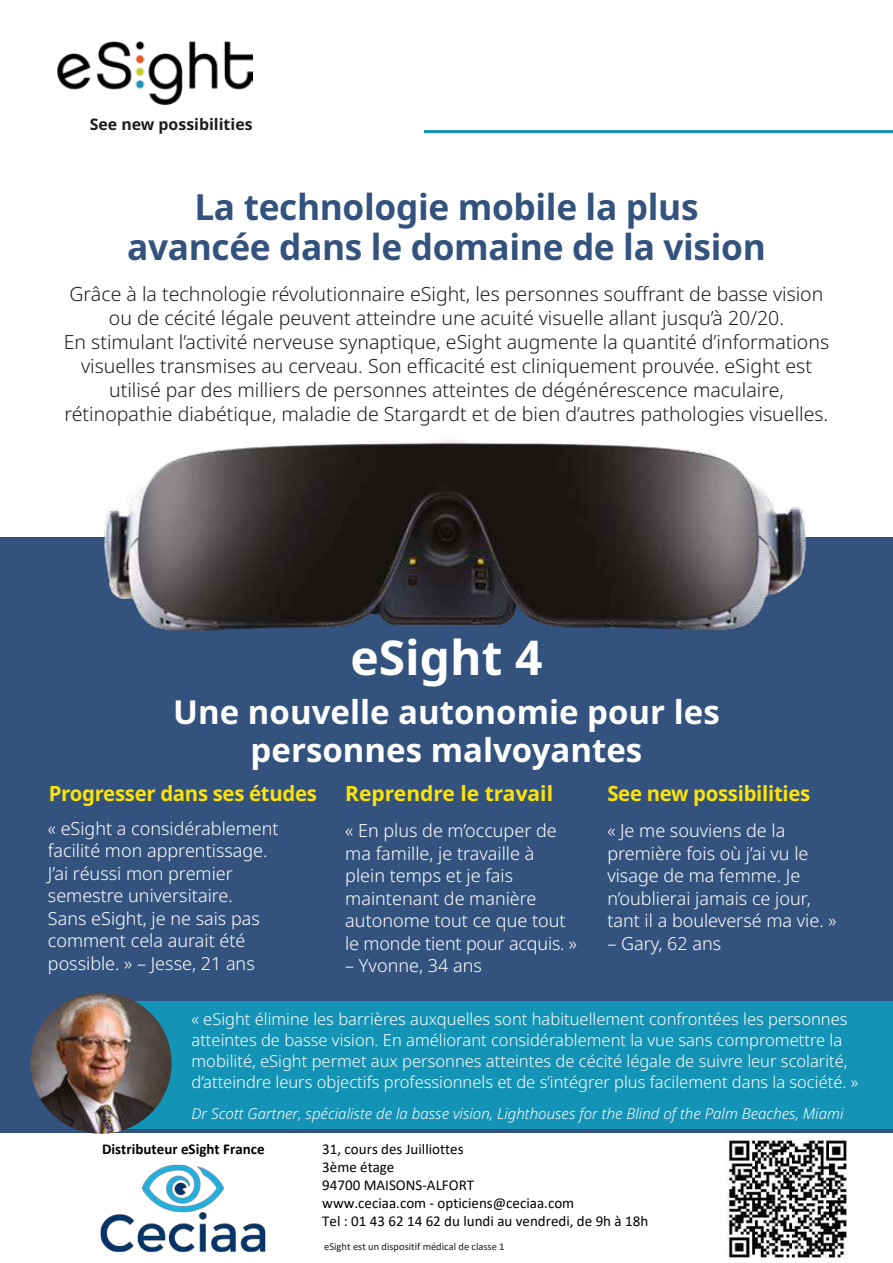
<style>
.page{position:relative;width:893px;height:1263px;background:#fff}
.page>*{position:absolute;margin:0;border:0;box-sizing:border-box;transform-origin:0 0}
.t1{font:700 48px "Noto Sans";color:#fff}
.t2{font:700 36px/40.5px "Noto Sans";letter-spacing:-.01em;color:#33537e;text-align:center}
.t3{font:700 33px/37.5px "Noto Sans";color:#fff;text-align:center}
.t4{font:700 21px "Noto Sans";letter-spacing:-.015em;color:#fee308}
.t5{font:300 19.5px/24px "Noto Sans";color:#1d1d1b;text-align:center}
.t6{font:300 18px/22.5px "Noto Sans";color:#fff}
.t7{font:300 16.5px/21px "Noto Sans";color:#fff}
.t8{font:700 15.9px "Noto Sans";color:#1d1d1b}
.t9{font:15px/18px "Calibri";color:#000}
.t10{font:italic 300 15px "Noto Sans";color:#fff}
.t11{font:700 15px "Calibri";color:#000}
.t12{font:10.5px "Calibri";color:#1d1d1b}
</style>
<div class="page">
<div style="left:0;top:537px;width:893px;height:595px;background:#33537e"></div>
<img style="left:57px;top:41px;width:196px;height:63px">
<hr style="left:424px;top:130px;width:469px;height:3px;background:#1393b5">
<img style="left:104px;top:440px;width:704px;height:191px">
<div style="left:81px;top:1001px;width:812px;height:127px;background:#1393b5"></div>
<img style="left:30px;top:992px;width:142px;height:142px;border-radius:71px">
<img style="left:100px;top:1164px;width:166px;height:89px">
<img style="left:726px;top:1139px;width:122px;height:119px">
<p class="t8" style="left:90px;top:113px;width:164px">See new possibilities</p>
<h2 class="t2" style="left:127px;top:187px;width:640px">La technologie mobile la plus avancée dans le domaine de la vision</h2>
<p class="t5" style="left:64px;top:283px;width:767px">Grâce à la technologie révolutionnaire eSight, les personnes souffrant de basse vision ou de cécité légale peuvent atteindre une acuité visuelle allant jusqu’à 20/20.<br>En stimulant l’activité nerveuse synaptique, eSight augmente la quantité d’informations visuelles transmises au cerveau. Son efficacité est cliniquement prouvée. eSight est utilisé par des milliers de personnes atteintes de dégénérescence maculaire, rétinopathie diabétique, maladie de Stargardt et de bien d’autres pathologies visuelles.</p>
<h1 class="t1" style="left:350px;top:624px;width:194px">eSight 4</h1>
<h3 class="t3" style="left:173px;top:694px;width:548px">Une nouvelle autonomie pour les personnes malvoyantes</h3>
<p class="t4" style="left:49px;top:778px;width:270px">Progresser dans ses études</p>
<p class="t4" style="left:345px;top:778px;width:209px">Reprendre le travail</p>
<p class="t4" style="left:607px;top:778px;width:204px">See new possibilities</p>
<p class="t6" style="left:48px;top:817px;width:232px">« eSight a considérablement facilité mon apprentissage.<br>J’ai réussi mon premier semestre universitaire.<br>Sans eSight, je ne sais pas comment cela aurait été possible. » – Jesse, 21 ans</p>
<p class="t6" style="left:345px;top:820px;width:233px">« En plus de m’occuper de ma famille, je travaille à plein temps et je fais maintenant de manière autonome tout ce que tout le monde tient pour acquis. »</p>
<p class="t6" style="left:345px;top:955px;width:138px">– Yvonne, 34 ans</p>
<p class="t6" style="left:607px;top:820px;width:231px">« Je me souviens de la première fois où j’ai vu le visage de ma femme. Je n’oublierai jamais ce jour, tant il a bouleversé ma vie. »</p>
<p class="t6" style="left:607px;top:932px;width:115px">– Gary, 62 ans</p>
<p class="t7" style="left:192px;top:1009px;width:668px">« eSight élimine les barrières auxquelles sont habituellement confrontées les personnes atteintes de basse vision. En améliorant considérablement la vue sans compromettre la mobilité, eSight permet aux personnes atteintes de cécité légale de suivre leur scolarité, d’atteindre leurs objectifs professionnels et de s’intégrer plus facilement dans la société. »</p>
<p class="t10" style="left:192px;top:1102px;width:653px">Dr Scott Gartner, spécialiste de la basse vision, Lighthouses for the Blind of the Palm Beaches, Miami</p>
<p class="t11" style="left:102px;top:1139px;width:164px">Distributeur eSight France</p>
<p class="t9" style="left:322px;top:1140px;width:327px">31, cours des Juilliottes<br>3ème étage<br>94700 MAISONS-ALFORT<br>www.ceciaa.com - opticiens@ceciaa.com<br>Tel : 01 43 62 14 62 du lundi au vendredi, de 9h à 18h</p>
<p class="t12" style="left:324px;top:1239px;width:182px">eSight est un dispositif médical de classe 1</p>
</div>
